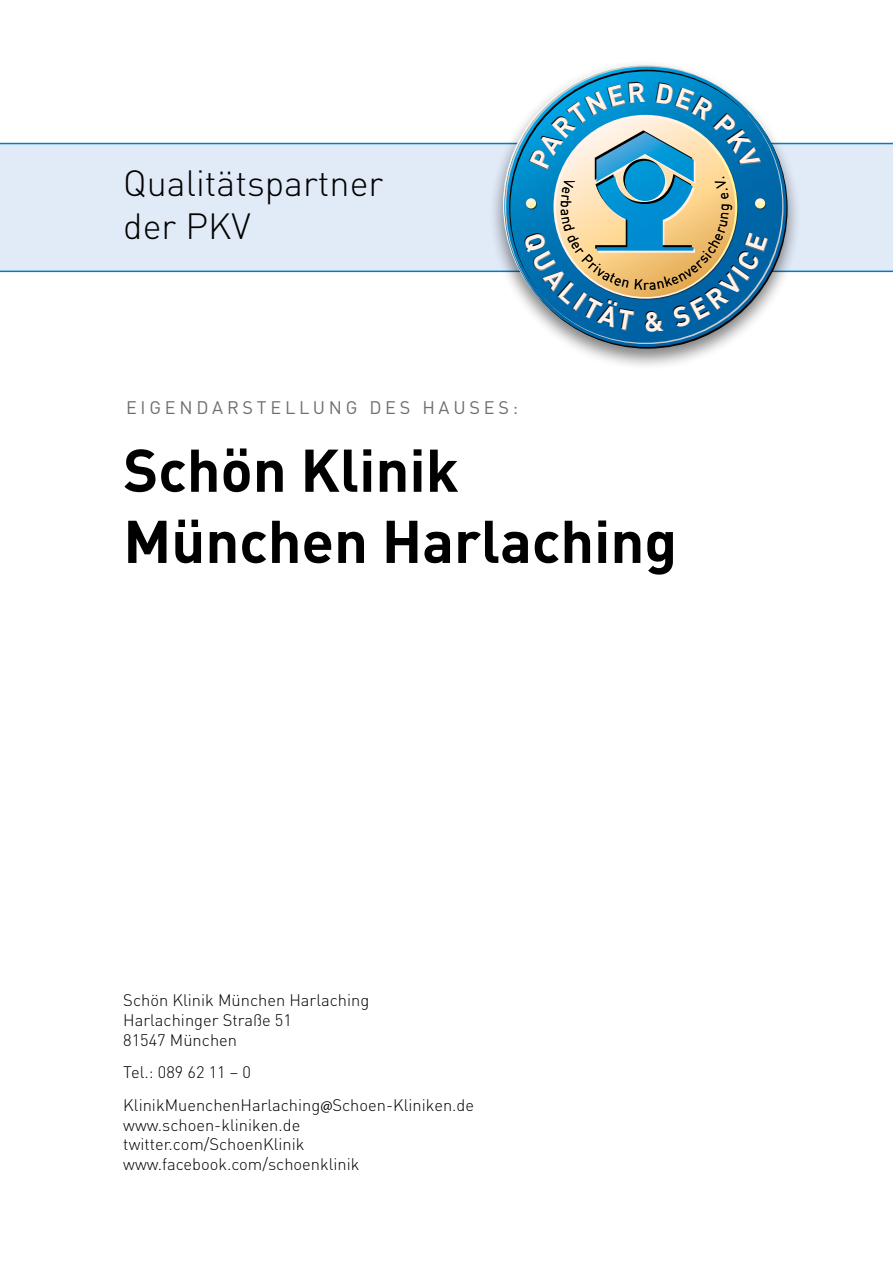
<style>
.page{position:relative;width:893px;height:1263px;background:#fff}
.page>*{position:absolute;margin:0;border:0;box-sizing:border-box;transform-origin:0 0}
.H_Titel{font:700 59.25px/71.1px "DINOT";color:#000}
.t1{font:300 36px/43.2px "DINOT";color:#000}
.t2{font:18px "DINOT";letter-spacing:.21em;color:#6d6e71}
.Copy{font:300 16.5px/19.8px "DINOT";color:#000}
.s1{font-family:"Myriad Pro";font-weight:400}
</style>
<div class="page">
<div style="left:0;top:143px;width:893px;height:129px;background:#e1eaf7"></div>
<div style="left:488px;top:59px;width:313px;height:312px;background:#000;opacity:.5"></div>
<svg style="left:506px;top:67px;width:280px;height:280px"></svg>
<svg style="left:522px;top:82px;width:246px;height:250px;background:#64a0b3"></svg>
<p class="t1" style="left:123px;top:160px;width:261px">Qualitätspartner der PKV</p>
<p class="t2" style="left:126px;top:395px;width:393px">EIGENDARSTELLUNG DES HAUSES:</p>
<p class="H_Titel" style="left:123px;top:432px;width:555px">Schön Klinik<br>München Harlaching</p>
<p class="Copy" style="left:123px;top:989px;width:247px">Schön Klinik München Harlaching<br>Harlachinger Straße 51<br>81547 München</p>
<p class="Copy" style="left:123px;top:1062px;width:129px">Tel.: 089 62 11 – 0</p>
<p class="Copy" style="left:123px;top:1094px;width:352px">KlinikMuenchenHarlaching<span class="s1">@</span>Schoen-Kliniken.de www.schoen-kliniken.de twitter.com/SchoenKlinik www.facebook.com/schoenklinik</p>
</div>
